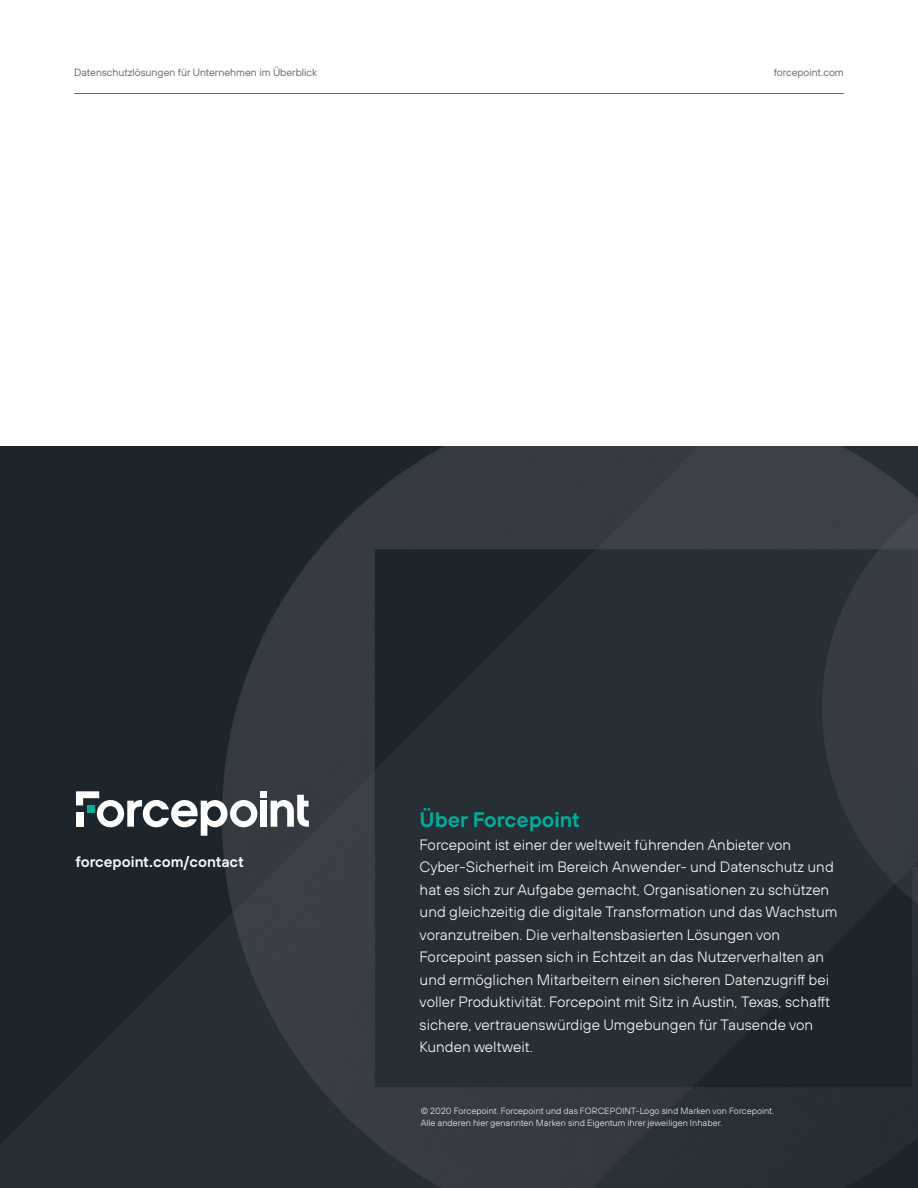
<style>
.page{position:relative;width:918px;height:1188px;background:#fff}
.page>*{position:absolute;margin:0;border:0;box-sizing:border-box;transform-origin:0 0}
.t1{font:600 21px "FP Sans";color:#00af9a}
.t2{font:300 15px/22.5px "FP Sans";color:#fff}
.t3{font:600 15px "FP Sans";color:#f5f6f6}
.t4{font:10.5px "FP Sans";color:#636569}
.t5{font:300 9px/12px "FP Sans";color:#f5f6f6}
</style>
<div class="page">
<img style="left:0;top:446px;width:918px;height:742px">
<hr style="left:74px;top:93px;width:770px;height:1px;background:#636569">
<div style="left:260px;top:791px;width:7px;height:7px;background:#fff"></div>
<div style="left:260px;top:801px;width:7px;height:26px;background:#fff"></div>
<svg style="left:271px;top:795px;width:38px;height:32px"></svg>
<svg style="left:76px;top:791px;width:181px;height:45px"></svg>
<p class="t4" style="left:74px;top:66px;width:244px">Datenschutzlösungen für Unternehmen im Überblick</p>
<p class="t4" style="left:774px;top:66px;width:71px">forcepoint.com</p>
<p class="t3" style="left:75px;top:851px;width:170px">forcepoint.com/contact</p>
<h1 class="t1" style="left:420px;top:806px;width:162px">Über Forcepoint</h1>
<p class="t2" style="left:420px;top:833px;width:419px">Forcepoint ist einer der weltweit führenden Anbieter von Cyber-Sicherheit im Bereich Anwender- und Datenschutz und hat es sich zur Aufgabe gemacht, Organisationen zu schützen und gleichzeitig die digitale Transformation und das Wachstum voranzutreiben. Die verhaltensbasierten Lösungen von Forcepoint passen sich in Echtzeit an das Nutzerverhalten an und ermöglichen Mitarbeitern einen sicheren Datenzugriff bei voller Produktivität. Forcepoint mit Sitz in Austin, Texas, schafft sichere, vertrauenswürdige Umgebungen für Tausende von Kunden weltweit.</p>
<p class="t5" style="left:421px;top:1105px;width:355px">© 2020 Forcepoint. Forcepoint und das FORCEPOINT-Logo sind Marken von Forcepoint.<br>Alle anderen hier genannten Marken sind Eigentum ihrer jeweiligen Inhaber.</p>
</div>
